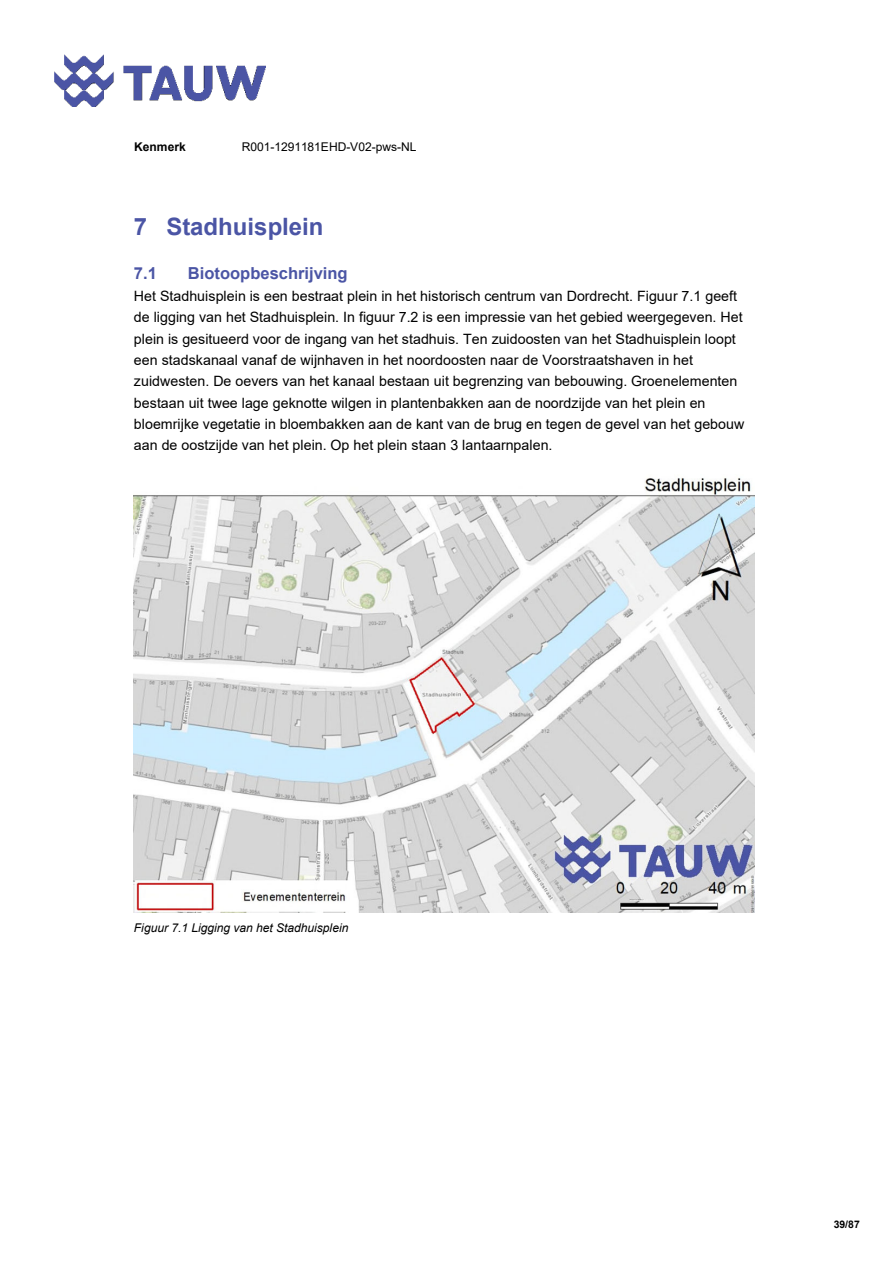
<style>
.page{position:relative;width:893px;height:1263px;background:#fff}
.page>*{position:absolute;margin:0;border:0;box-sizing:border-box;transform-origin:0 0}
.t1{font:700 24px "Arial";color:#4b55a5}
.t2{font:700 16.5px "Arial";color:#4b55a5}
.t3{font:14.25px/21.3px "Arial";color:#000}
.t4{font:italic 12px "Arial";color:#000}
.t5{font:12px "Arial";letter-spacing:-.005em;color:#000}
.t6{font:700 12px "Arial";color:#000}
.t7{font:700 10.5px "Arial";color:#000}
</style>
<div class="page">
<img style="left:55px;top:55px;width:210px;height:52px">
<img style="left:134px;top:478px;width:620px;height:435px">
<p class="t6" style="left:134px;top:142px;width:53px">Kenmerk</p>
<p class="t5" style="left:242px;top:142px;width:176px">R001-1291181EHD-V02-pws-NL</p>
<h1 class="t1" style="left:134px;top:218px;width:191px">7 Stadhuisplein</h1>
<p class="t2" style="left:134px;top:267px;width:25px">7.1</p>
<p class="t2" style="left:188px;top:267px;width:161px">Biotoopbeschrijving</p>
<p class="t3" style="left:134px;top:287px;width:612px">Het Stadhuisplein is een bestraat plein in het historisch centrum van Dordrecht. Figuur 7.1 geeft de ligging van het Stadhuisplein. In figuur 7.2 is een impressie van het gebied weergegeven. Het plein is gesitueerd voor de ingang van het stadhuis. Ten zuidoosten van het Stadhuisplein loopt een stadskanaal vanaf de wijnhaven in het noordoosten naar de Voorstraatshaven in het zuidwesten. De oevers van het kanaal bestaan uit begrenzing van bebouwing. Groenelementen bestaan uit twee lage geknotte wilgen in plantenbakken aan de noordzijde van het plein en bloemrijke vegetatie in bloembakken aan de kant van de brug en tegen de gevel van het gebouw aan de oostzijde van het plein. Op het plein staan 3 lantaarnpalen.</p>
<p class="t4" style="left:134px;top:923px;width:216px">Figuur 7.1 Ligging van het Stadhuisplein</p>
<p class="t7" style="left:834px;top:1220px;width:28px">39/87</p>
</div>
